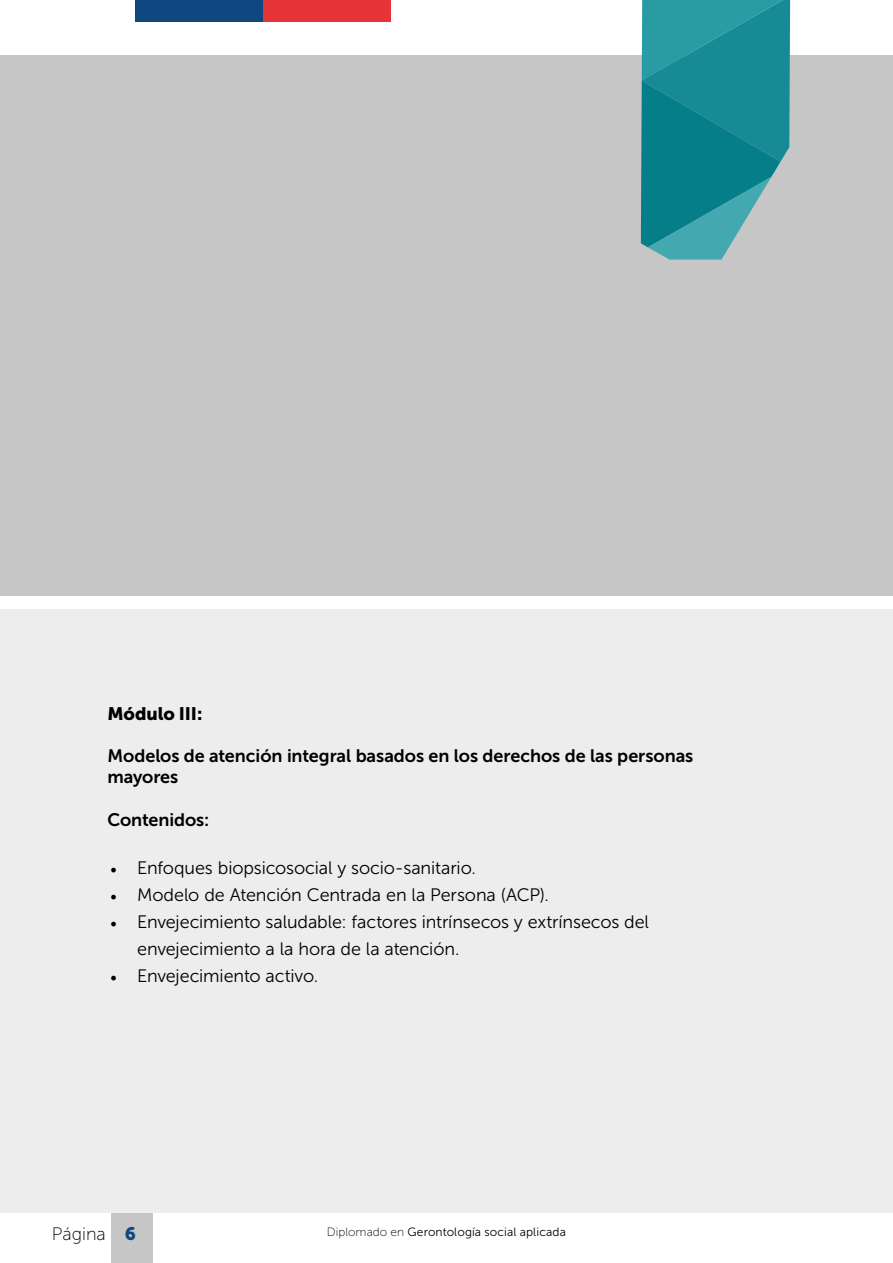
<style>
.page{position:relative;width:893px;height:1263px;background:#fff}
.page>*{position:absolute;margin:0;border:0;box-sizing:border-box;transform-origin:0 0}
.t1{font:18px/27px "Museo Sans 300";letter-spacing:-.005em;color:#000}
.t2{font:18px/21px "Museo Sans 700";letter-spacing:-.005em;color:#000}
.t3{font:18px "Museo Sans 900";letter-spacing:-.005em;color:#000}
.t4{font:18px "Museo Sans 100";color:#000}
.t5{font:18px "Museo Sans 900";color:#0f4780}
.t6{font:12px "Museo Sans 300";letter-spacing:.01em;color:#000}
.s1{font-family:"Minion Pro"}
.s2{font-family:"Museo Sans 100"}
</style>
<div class="page">
<div style="left:111px;top:1209px;width:41px;height:54px;background:#c6c6c6"></div>
<div style="left:135px;top:0;width:128px;height:22px;background:#0f4780"></div>
<div style="left:263px;top:0;width:127px;height:22px;background:#e63439"></div>
<div style="left:0;top:55px;width:893px;height:540px;background:#c6c6c6"></div>
<div style="left:0;top:609px;width:893px;height:604px;background:#ededed"></div>
<svg style="left:641px;top:0;width:149px;height:260px;background:#2c929c"></svg>
<hr style="left:892px;top:58px;width:1px;height:537px;background:#ededed">
<p class="t3" style="left:107px;top:704px;width:97px">Módulo III:</p>
<p class="t2" style="left:107px;top:746px;width:587px">Modelos de atención integral basados en los derechos de las personas mayores</p>
<p class="t2" style="left:107px;top:809px;width:103px">Contenidos:</p>
<p class="t1" style="left:110px;top:854px;width:367px"><span class="s1">•</span> Enfoques biopsicosocial y socio-sanitario.</p>
<p class="t1" style="left:110px;top:881px;width:440px"><span class="s1">•</span> Modelo de Atención Centrada en la Persona (ACP).</p>
<p class="t1" style="left:137px;top:908px;width:513px;text-indent:-27px"><span class="s1">•</span> Envejecimiento saludable: factores intrínsecos y extrínsecos del envejecimiento a la hora de la atención.</p>
<p class="t1" style="left:110px;top:962px;width:210px"><span class="s1">•</span> Envejecimiento activo.</p>
<p class="t5" style="left:125px;top:1223px;width:13px">6</p>
<p class="t4" style="left:52px;top:1224px;width:55px">Página</p>
<p class="t6" style="left:327px;top:1225px;width:241px"><span class="s2">Diplomado en</span> Gerontología social aplicada</p>
</div>
